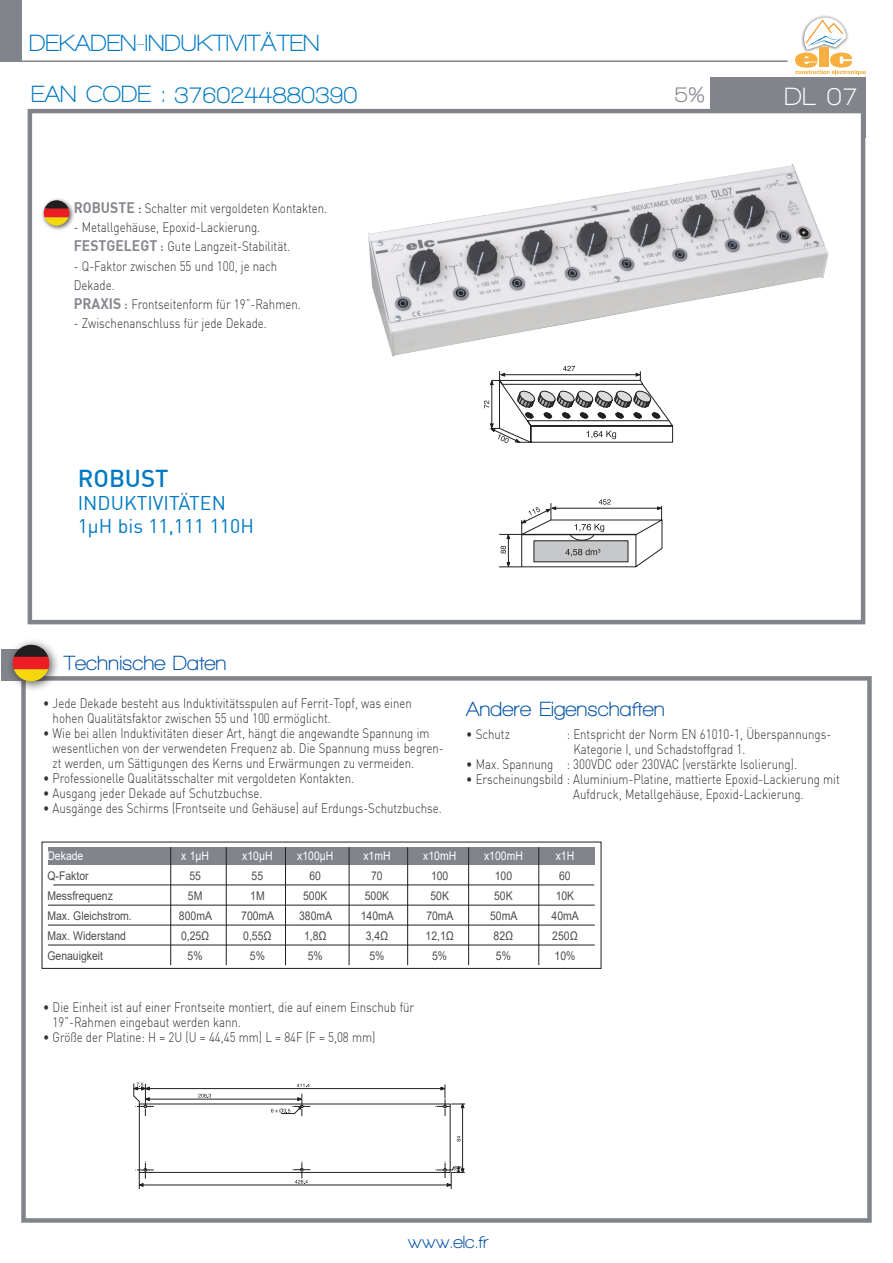
<style>
.page{position:relative;width:893px;height:1263px;background:#fff}
.page>*{position:absolute;margin:0;border:0;box-sizing:border-box;transform-origin:0 0}
.t1{font:700 25.5px "Walkway";color:#fff}
.t2{font:700 24px "Walkway";color:#0079c2}
.t3{font:500 24px "DIN";color:#0079c2}
.t4{font:700 22.5px "Walkway";color:#82848b}
.t5{font:700 21px "Walkway";color:#0353a5}
.t6{font:19.5px/23.4px "DIN";color:#0079c2}
.t7{font:700 18px "Walkway";color:#0353a5}
.t8{font:300 13.5px/15px "DIN";color:#312f30;scale:.85 1}
.t9{font:12px "Arial";color:#4b4c4d;scale:.87 1}
.t10{font:12px "Arial";color:#fff;scale:.87 1}
.s1{font-family:"DIN Bold";font-weight:400;font-size:15px;color:#87888f}
.s2{font-weight:400;color:#231f20}
.s3{font-family:"DIN Bold";font-weight:400;font-size:12.45px;color:#87888f}
</style>
<div class="page">
<div style="left:0;top:0;width:21px;height:61px;background:#82848b"></div>
<div style="left:21px;top:676px;width:851px;height:547px;border:4px solid #82848b"></div>
<hr style="left:0;top:60px;width:788px;height:2px;background:#82848b">
<div style="left:710px;top:77px;width:155px;height:60px;background:#82848b"></div>
<div style="left:28px;top:109px;width:837px;height:515px;background:#fff;border:4px solid #82848b"></div>
<div style="left:1px;top:649px;width:43px;height:31px;background:#82848b"></div>
<div style="left:6px;top:638px;width:54px;height:54px;background:#231f20;opacity:.75"></div>
<svg style="left:13px;top:645px;width:36px;height:36px"></svg>
<img style="left:815px;top:15px;width:20px;height:3px">
<svg style="left:795px;top:18px;width:71px;height:57px"></svg>
<div style="left:40px;top:197px;width:35px;height:34px;background:#231f20;opacity:.75"></div>
<svg style="left:44px;top:200px;width:25px;height:26px"></svg>
<div style="left:139px;top:1104px;width:311px;height:69px;border:1px solid #231f20"></div>
<hr style="left:139px;top:1185px;width:312px;height:1px;background:#231f20">
<svg style="left:136px;top:1161px;width:18px;height:28px"></svg>
<hr style="left:462px;top:1104px;width:1px;height:68px;background:#231f20">
<svg style="left:435px;top:1161px;width:30px;height:28px"></svg>
<svg style="left:457px;top:1136px;width:3px;height:5px"></svg>
<svg style="left:292px;top:1161px;width:18px;height:23px"></svg>
<svg style="left:133px;top:1083px;width:333px;height:33px"></svg>
<div style="left:42px;top:842px;width:559px;height:127px;border:1px solid #231f20"></div>
<div style="left:48px;top:848px;width:547px;height:17px;background:#82848b"></div>
<hr style="left:53px;top:884px;width:541px;height:1px;background:#231f20">
<hr style="left:48px;top:905px;width:547px;height:1px;background:#231f20">
<hr style="left:48px;top:925px;width:547px;height:1px;background:#231f20">
<hr style="left:48px;top:945px;width:547px;height:1px;background:#231f20">
<hr style="left:226px;top:847px;width:1px;height:118px;background:#231f20">
<hr style="left:285px;top:847px;width:1px;height:118px;background:#231f20">
<hr style="left:349px;top:847px;width:1px;height:118px;background:#231f20">
<hr style="left:407px;top:847px;width:1px;height:118px;background:#231f20">
<hr style="left:468px;top:847px;width:1px;height:118px;background:#231f20">
<hr style="left:538px;top:847px;width:1px;height:118px;background:#231f20">
<hr style="left:170px;top:847px;width:1px;height:118px;background:#231f20">
<img style="left:368px;top:164px;width:461px;height:193px">
<svg style="left:484px;top:366px;width:190px;height:77px"></svg>
<svg style="left:499px;top:499px;width:164px;height:69px"></svg>
<h2 class="t2" style="left:29px;top:30px;width:292px">DEKADEN-INDUKTIVITÄTEN</h2>
<h2 class="t2" style="left:31px;top:82px;width:328px">EAN CODE : 3760244880390</h2>
<p class="t8" style="left:74px;top:200px;width:300px"><span class="s1">ROBUSTE</span> <span class="s2">:</span> Schalter mit vergoldeten Kontakten.</p>
<p class="t8" style="left:74px;top:217px;width:256px;line-height:19.2px">- Metallgehäuse, Epoxid-Lackierung.<br><span class="s1">FESTGELEGT</span> <span class="s3">:</span> Gute Langzeit-Stabilität.</p>
<p class="t8" style="left:74px;top:256px;width:269px;line-height:19.2px">- Q-Faktor zwischen 55 und 100, je nach<br>Dekade.<br><span class="s1">PRAXIS</span> <span class="s3">:</span> Frontseitenform für 19”-Rahmen.</p>
<p class="t8" style="left:74px;top:316px;width:229px">- Zwischenanschluss für jede Dekade.</p>
<h2 class="t3" style="left:78px;top:462px;width:92px">ROBUST</h2>
<h3 class="t6" style="left:78px;top:491px;width:178px">INDUKTIVITÄTEN<br>1µH bis 11,111 110H</h3>
<h3 class="t5" style="left:64px;top:652px;width:164px">Technische Daten</h3>
<h3 class="t4" style="left:675px;top:82px;width:32px">5%</h3>
<h1 class="t1" style="left:784px;top:82px;width:74px">DL 07</h1>
<p class="t8" style="left:53px;top:695px;width:424px;text-indent:-9px">• Jede Dekade besteht aus Induktivitätsspulen auf Ferrit-Topf, was einen hohen Qualitätsfaktor zwischen 55 und 100 ermöglicht.</p>
<p class="t8" style="left:53px;top:725px;width:462px;text-indent:-9px">• Wie bei allen Induktivitäten dieser Art, hängt die angewandte Spannung im wesentlichen von der verwendeten Frequenz ab. Die Spannung muss begren&shy;zt werden, um Sättigungen des Kerns und Erwärmungen zu vermeiden.</p>
<p class="t8" style="left:43px;top:770px;width:367px">• Professionelle Qualitätsschalter mit vergoldeten Kontakten.</p>
<p class="t8" style="left:43px;top:785px;width:260px">• Ausgang jeder Dekade auf Schutzbuchse.</p>
<p class="t8" style="left:43px;top:800px;width:470px">• Ausgänge des Schirms (Frontseite und Gehäuse) auf Erdungs-Schutzbuchse.</p>
<p class="t10" style="left:47px;top:848px;width:43px">Dekade</p>
<p class="t10" style="left:181px;top:848px;width:33px">x 1µH</p>
<p class="t10" style="left:242px;top:848px;width:36px">x10µH</p>
<p class="t10" style="left:297px;top:848px;width:43px">x100µH</p>
<p class="t10" style="left:363px;top:848px;width:33px">x1mH</p>
<p class="t10" style="left:423px;top:848px;width:40px">x10mH</p>
<p class="t10" style="left:484px;top:848px;width:46px">x100mH</p>
<p class="t10" style="left:556px;top:848px;width:23px">x1H</p>
<p class="t9" style="left:47px;top:868px;width:49px">Q-Faktor</p>
<p class="t9" style="left:189px;top:868px;width:15px">55</p>
<p class="t9" style="left:252px;top:868px;width:15px">55</p>
<p class="t9" style="left:309px;top:868px;width:15px">60</p>
<p class="t9" style="left:371px;top:868px;width:15px">70</p>
<p class="t9" style="left:431px;top:868px;width:22px">100</p>
<p class="t9" style="left:495px;top:868px;width:22px">100</p>
<p class="t9" style="left:559px;top:868px;width:15px">60</p>
<p class="t9" style="left:47px;top:888px;width:77px">Messfrequenz</p>
<p class="t9" style="left:188px;top:888px;width:18px">5M</p>
<p class="t9" style="left:250px;top:888px;width:18px">1M</p>
<p class="t9" style="left:303px;top:888px;width:30px">500K</p>
<p class="t9" style="left:365px;top:888px;width:30px">500K</p>
<p class="t9" style="left:430px;top:888px;width:23px">50K</p>
<p class="t9" style="left:494px;top:888px;width:23px">50K</p>
<p class="t9" style="left:556px;top:888px;width:23px">10K</p>
<p class="t9" style="left:47px;top:908px;width:99px">Max. Gleichstrom.</p>
<p class="t9" style="left:179px;top:908px;width:40px">800mA</p>
<p class="t9" style="left:241px;top:908px;width:40px">700mA</p>
<p class="t9" style="left:299px;top:908px;width:40px">380mA</p>
<p class="t9" style="left:361px;top:908px;width:40px">140mA</p>
<p class="t9" style="left:426px;top:908px;width:33px">70mA</p>
<p class="t9" style="left:490px;top:908px;width:33px">50mA</p>
<p class="t9" style="left:552px;top:908px;width:33px">40mA</p>
<p class="t9" style="left:47px;top:928px;width:92px">Max. Widerstand</p>
<p class="t9" style="left:181px;top:928px;width:34px">0,25Ω</p>
<p class="t9" style="left:243px;top:928px;width:34px">0,55Ω</p>
<p class="t9" style="left:304px;top:928px;width:27px">1,8Ω</p>
<p class="t9" style="left:366px;top:928px;width:27px">3,4Ω</p>
<p class="t9" style="left:426px;top:928px;width:34px">12,1Ω</p>
<p class="t9" style="left:494px;top:928px;width:24px">82Ω</p>
<p class="t9" style="left:552px;top:928px;width:31px">250Ω</p>
<p class="t9" style="left:47px;top:948px;width:66px">Genauigkeit</p>
<p class="t9" style="left:188px;top:948px;width:19px">5%</p>
<p class="t9" style="left:250px;top:948px;width:19px">5%</p>
<p class="t9" style="left:308px;top:948px;width:19px">5%</p>
<p class="t9" style="left:369px;top:948px;width:19px">5%</p>
<p class="t9" style="left:432px;top:948px;width:19px">5%</p>
<p class="t9" style="left:496px;top:948px;width:19px">5%</p>
<p class="t9" style="left:554px;top:948px;width:26px">10%</p>
<h3 class="t5" style="left:466px;top:697px;width:200px">Andere Eigenschaften</h3>
<p class="t8" style="left:466px;top:726px;width:53px">• Schutz</p>
<p class="t8" style="left:573px;top:726px;width:305px;text-indent:-7px">: Entspricht der Norm EN 61010-1, Überspannungs-<br>Kategorie I, und Schadstoffgrad 1.</p>
<p class="t8" style="left:466px;top:756px;width:391px">• Max. Spannung : 300VDC oder 230VAC (verstärkte Isolierung).</p>
<p class="t8" style="left:573px;top:771px;width:315px;text-indent:-107px">• Erscheinungsbild : Aluminium-Platine, mattierte Epoxid-Lackierung mit<br>Aufdruck, Metallgehäuse, Epoxid-Lackierung.</p>
<p class="t8" style="left:53px;top:999px;width:427px;text-indent:-9px">• Die Einheit ist auf einer Frontseite montiert, die auf einem Einschub für<br>19”-Rahmen eingebaut werden kann.</p>
<p class="t8" style="left:43px;top:1029px;width:392px">• Größe der Platine: H = 2U (U = 44,45 mm) L = 84F (F = 5,08 mm)</p>
<h3 class="t7" style="left:408px;top:1232px;width:83px">www.elc.fr</h3>
</div>
